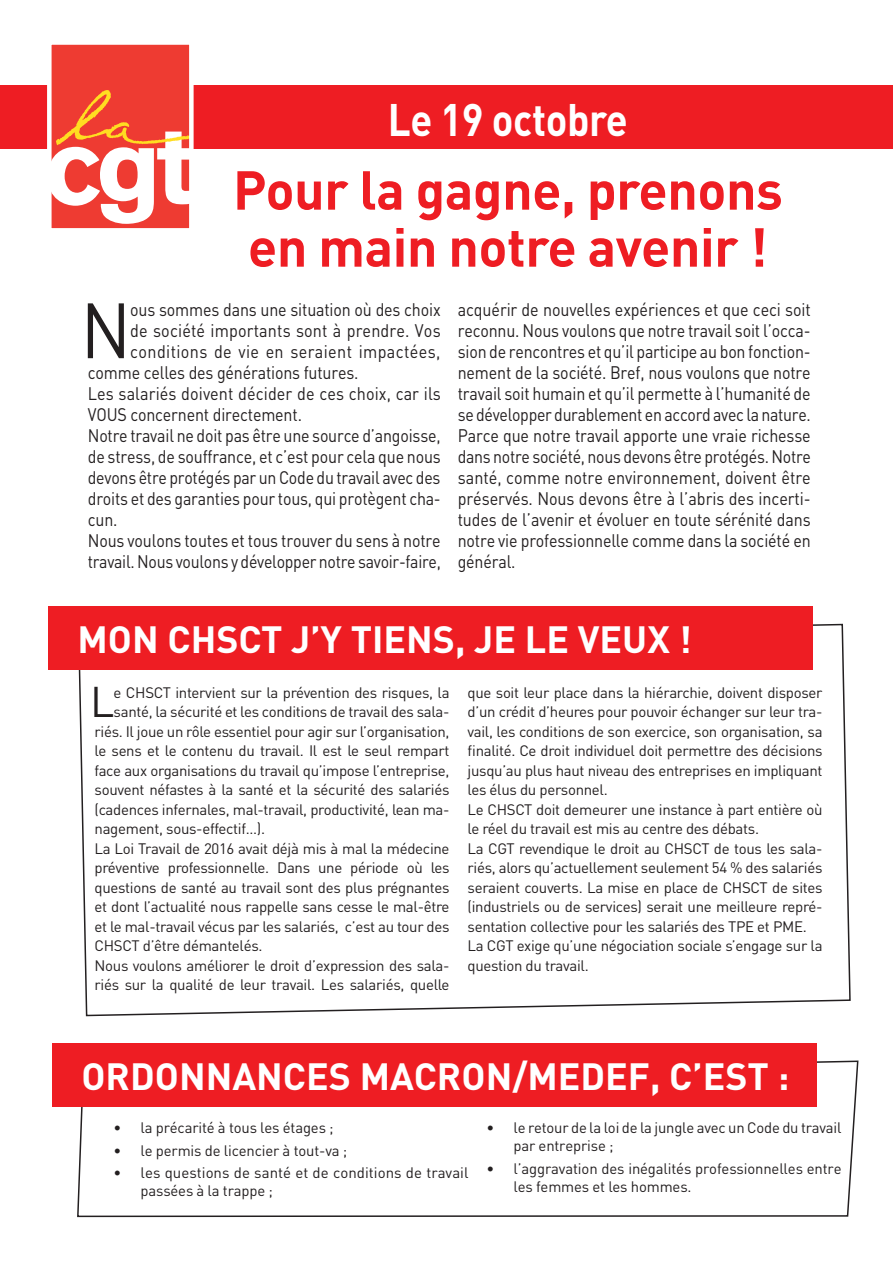
<style>
.page{position:relative;width:893px;height:1263px;background:#fff}
.page>*{position:absolute;margin:0;border:0;box-sizing:border-box;transform-origin:0 0}
.texte{font:76.95px "DIN";color:#231f20;scale:.89 1}
.Titre_C{font:700 54px/57px "DIN";letter-spacing:-.01em;color:#ee1d23}
.surtitre{font:700 45px "DIN";letter-spacing:-.01em;color:#fff;scale:.89 1}
.Texte_lettrine{font:42.45px "DIN";color:#231f20}
.Titre_parite{font:700 37.5px "DIN";color:#fff}
.texte-2{font:18px/21px "DIN";letter-spacing:-.01em;color:#231f20;text-align:justify;scale:.89 1}
.texte-3{font:18px/21px "DIN";letter-spacing:-.01em;color:#231f20;scale:.9 1}
.texte-4{font:18px "DIN";letter-spacing:.01em;color:#231f20;scale:.9 1}
.texte-5{font:18px "DIN";letter-spacing:.025em;color:#231f20;scale:.9 1}
.Texte{font:15px/19.5px "DIN";letter-spacing:-.02em;color:#231f20}
.Texte_lettrine-2{font:15px "DIN";letter-spacing:-.02em;color:#231f20}
.Texte-2{font:15px/18px "DIN";color:#231f20}
</style>
<div class="page">
<div style="left:0;top:85px;width:893px;height:64px;background:#ee1d23"></div>
<div style="left:49px;top:43px;width:142px;height:187px;background:#ee3b32"></div>
<svg style="left:52px;top:90px;width:137px;height:134px"></svg>
<div style="left:47px;top:40px;width:147px;height:193px;border:4px solid #fff"></div>
<svg style="left:77px;top:623px;width:774px;height:394px"></svg>
<svg style="left:76px;top:1060px;width:783px;height:158px"></svg>
<div style="left:48px;top:606px;width:765px;height:63px;background:#ee1d23"></div>
<div style="left:52px;top:1043px;width:765px;height:63px;background:#ee1d23"></div>
<p class="surtitre" style="left:388px;top:90px;width:271px">Le 19 octobre</p>
<p class="Titre_C" style="left:233px;top:159px;width:551px">Pour la gagne, prenons en main notre avenir !</p>
<p class="texte" style="left:81px;top:282px;width:58px">N</p>
<p class="texte-2" style="left:130px;top:299px;width:350px">ous sommes dans une situation où des choix</p>
<p class="texte-4" style="left:130px;top:319px;width:346px">de société importants sont à prendre. Vos</p>
<p class="texte-5" style="left:130px;top:340px;width:346px">conditions de vie en seraient impactées,</p>
<p class="texte-2" style="left:88px;top:362px;width:306px">comme celles des générations futures.</p>
<p class="texte-3" style="left:88px;top:383px;width:394px">Les salariés doivent décider de ces choix, car ils<br>VOUS concernent directement.</p>
<p class="texte-2" style="left:88px;top:425px;width:398px">Notre travail ne doit pas être une source d’angoisse, de stress, de souffrance, et c’est pour cela que nous devons être protégés par un Code du travail avec des droits et des garanties pour tous, qui protègent cha&shy;cun.</p>
<p class="texte-2" style="left:88px;top:530px;width:398px">Nous voulons toutes et tous trouver du sens à notre travail. Nous voulons y développer notre savoir-faire,</p>
<p class="texte-2" style="left:458px;top:299px;width:398px">acquérir de nouvelles expériences et que ceci soit reconnu. Nous voulons que notre travail soit l’occa&shy;sion de rencontres et qu’il participe au bon fonction&shy;nement de la société. Bref, nous voulons que notre travail soit humain et qu’il permette à l’humanité de se développer durablement en accord avec la nature.</p>
<p class="texte-2" style="left:458px;top:425px;width:398px">Parce que notre travail apporte une vraie richesse dans notre société, nous devons être protégés. Notre santé, comme notre environnement, doivent être préservés. Nous devons être à l’abris des incerti&shy;tudes de l’avenir et évoluer en toute sérénité dans notre vie professionnelle comme dans la société en général.</p>
<p class="Titre_parite" style="left:78px;top:615px;width:616px">MON CHSCT J’Y TIENS, JE LE VEUX !</p>
<p class="Texte_lettrine" style="left:90px;top:675px;width:26px">L</p>
<p class="Texte_lettrine-2" style="left:114px;top:683px;width:337px">e CHSCT intervient sur la prévention des risques, la</p>
<p class="Texte_lettrine-2" style="left:114px;top:702px;width:337px">santé, la sécurité et les conditions de travail des sala-</p>
<p class="Texte_lettrine-2" style="left:95px;top:722px;width:356px">riés. Il joue un rôle essentiel pour agir sur l’organisation,</p>
<p class="Texte_lettrine-2" style="left:95px;top:741px;width:356px">le sens et le contenu du travail. Il est le seul rempart</p>
<p class="Texte_lettrine-2" style="left:95px;top:761px;width:356px">face aux organisations du travail qu’impose l’entreprise,</p>
<p class="Texte_lettrine-2" style="left:95px;top:780px;width:356px">souvent néfastes à la santé et la sécurité des salariés</p>
<p class="Texte_lettrine-2" style="left:95px;top:800px;width:356px">(cadences infernales, mal-travail, productivité, lean ma-</p>
<p class="Texte_lettrine-2" style="left:95px;top:819px;width:172px">nagement, sous-effectif…).</p>
<p class="Texte" style="left:95px;top:838px;width:356px;text-align:justify">La Loi Travail de 2016 avait déjà mis à mal la médecine préventive professionnelle. Dans une période où les questions de santé au travail sont des plus prégnantes et dont l’actualité nous rappelle sans cesse le mal-être et le mal-travail vécus par les salariés, c’est au tour des CHSCT d’être démantelés.</p>
<p class="Texte" style="left:95px;top:955px;width:356px">Nous voulons améliorer le droit d’expression des sala&shy;riés sur la qualité de leur travail. Les salariés, quelle</p>
<p class="Texte" style="left:468px;top:682px;width:356px;text-align:justify">que soit leur place dans la hiérarchie, doivent disposer d’un crédit d’heures pour pouvoir échanger sur leur tra&shy;vail, les conditions de son exercice, son organisation, sa finalité. Ce droit individuel doit permettre des décisions jusqu’au plus haut niveau des entreprises en impliquant les élus du personnel.</p>
<p class="Texte" style="left:468px;top:799px;width:356px">Le CHSCT doit demeurer une instance à part entière où le réel du travail est mis au centre des débats.</p>
<p class="Texte" style="left:468px;top:838px;width:356px;text-align:justify">La CGT revendique le droit au CHSCT de tous les sala&shy;riés, alors qu’actuellement seulement 54 % des salariés seraient couverts. La mise en place de CHSCT de sites (industriels ou de services) serait une meilleure repré&shy;sentation collective pour les salariés des TPE et PME.</p>
<p class="Texte" style="left:468px;top:936px;width:356px">La CGT exige qu’une négociation sociale s’engage sur la question du travail.</p>
<p class="Titre_parite" style="left:81px;top:1052px;width:709px">ORDONNANCES MACRON/MEDEF, C’EST :</p>
<p class="Texte" style="left:114px;top:1118px;width:222px">• la précarité à tous les étages ;</p>
<p class="Texte" style="left:114px;top:1140px;width:235px">• le permis de licencier à tout-va ;</p>
<p class="Texte-2" style="left:141px;top:1163px;width:329px;text-indent:-27px">• les questions de santé et de conditions de travail passées à la trappe ;</p>
<p class="Texte" style="left:514px;top:1119px;width:329px;line-height:18px;text-indent:-27px">• le retour de la loi de la jungle avec un Code du travail par entreprise ;</p>
<p class="Texte" style="left:514px;top:1159px;width:330px;line-height:18px;text-indent:-27px">• l’aggravation des inégalités professionnelles entre les femmes et les hommes.</p>
</div>
